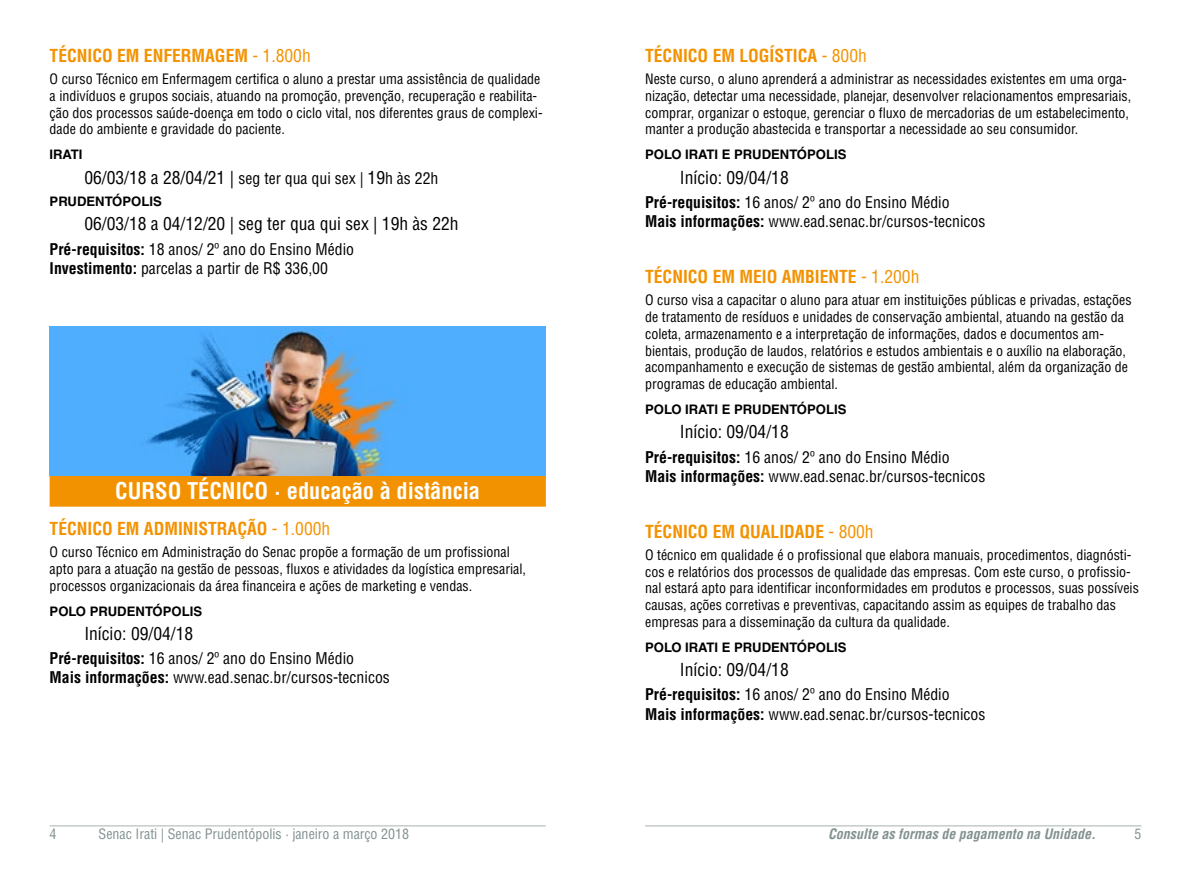
<style>
.page{position:relative;width:1191px;height:869px;background:#fff}
.page>*{position:absolute;margin:0;border:0;box-sizing:border-box;transform-origin:0 0}
.t1{font:700 condensed 22.4px "Helvetica LT Std";color:#fff}
.t2{font:700 condensed 17.5px "Helvetica LT Std";color:#f39200}
.t3{font:condensed 17.5px "Helvetica LT Std";color:#000}
.t4{font:condensed 15.75px/19.2px "Helvetica LT Std";color:#000}
.t5{font:condensed 14px/16.8px "Helvetica LT Std";color:#000}
.t6{font:condensed 14px "Helvetica LT Std";color:#839191}
.t7{font:italic 700 condensed 14px "Helvetica LT Std";color:#839191}
.t8{font:700 13.12px "Helvetica LT Std";color:#000}
.s1{font-weight:400}
.s2{font-size:17.5px}
.s3{font-weight:700}
</style>
<div class="page">
<hr style="left:645px;top:825px;width:496px;height:1px;background:#a6b2af">
<hr style="left:50px;top:825px;width:496px;height:1px;background:#a6b2af">
<div style="left:50px;top:475px;width:496px;height:31px;background:#f39200"></div>
<img style="left:50px;top:326px;width:496px;height:149px">
<p class="t2" style="left:50px;top:45px;width:263px">TÉCNICO EM ENFERMAGEM <span class="s1">- 1.800h</span></p>
<p class="t5" style="left:50px;top:70px;width:494px">O curso Técnico em Enfermagem certifica o aluno a prestar uma assistência de qualidade a indivíduos e grupos sociais, atuando na promoção, prevenção, recuperação e reabilita&shy;ção dos processos saúde-doença em todo o ciclo vital, nos diferentes graus de complexi&shy;dade do ambiente e gravidade do paciente.</p>
<p class="t8" style="left:50px;top:147px;width:34px">IRATI</p>
<p class="t4" style="left:84px;top:168px;width:355px"><span class="s2">06/03/18 a 28/04/21 |</span> seg ter qua qui sex | <span class="s2">19</span>h às 22h</p>
<p class="t8" style="left:50px;top:193px;width:114px">PRUDENTÓPOLIS</p>
<p class="t3" style="left:84px;top:213px;width:376px">06/03/18 a 04/12/20 | seg ter qua qui sex | 19h às 22h</p>
<p class="t4" style="left:50px;top:239px;width:306px"><span class="s3">Pré-requisitos:</span> 18 anos/ 2º ano do Ensino Médio<br><span class="s3">Investimento:</span> parcelas a partir de R$ 336,00</p>
<h1 class="t1" style="left:115px;top:476px;width:366px">CURSO TÉCNICO · educação à distância</h1>
<p class="t2" style="left:50px;top:517px;width:282px">TÉCNICO EM ADMINISTRAÇÃO <span class="s1">- 1.000h</span></p>
<p class="t5" style="left:50px;top:543px;width:478px">O curso Técnico em Administração do Senac propõe a formação de um profissional apto para a atuação na gestão de pessoas, fluxos e atividades da logística empresarial, processos organizacionais da área financeira e ações de marketing e vendas.</p>
<p class="t8" style="left:50px;top:602px;width:154px">POLO PRUDENTÓPOLIS</p>
<p class="t3" style="left:84px;top:622px;width:110px">Início: 09/04/18</p>
<p class="t4" style="left:50px;top:648px;width:342px"><span class="s3">Pré-requisitos:</span> 16 anos/ 2º ano do Ensino Médio<br><span class="s3">Mais informações:</span> www.ead.senac.br/cursos-tecnicos</p>
<p class="t2" style="left:645px;top:45px;width:223px">TÉCNICO EM LOGÍSTICA <span class="s1">- 800h</span></p>
<p class="t5" style="left:645px;top:70px;width:487px">Neste curso, o aluno aprenderá a administrar as necessidades existentes em uma orga&shy;nização, detectar uma necessidade, planejar, desenvolver relacionamentos empresariais, comprar, organizar o estoque, gerenciar o fluxo de mercadorias de um estabelecimento, manter a produção abastecida e transportar a necessidade ao seu consumidor.</p>
<p class="t8" style="left:645px;top:147px;width:203px">POLO IRATI E PRUDENTÓPOLIS</p>
<p class="t3" style="left:680px;top:166px;width:110px">Início: 09/04/18</p>
<p class="t4" style="left:645px;top:192px;width:342px"><span class="s3">Pré-requisitos:</span> 16 anos/ 2º ano do Ensino Médio<br><span class="s3">Mais informações:</span> www.ead.senac.br/cursos-tecnicos</p>
<p class="t2" style="left:645px;top:266px;width:276px">TÉCNICO EM MEIO AMBIENTE <span class="s1">- 1.200h</span></p>
<p class="t5" style="left:645px;top:291px;width:488px">O curso visa a capacitar o aluno para atuar em instituições públicas e privadas, estações de tratamento de resíduos e unidades de conservação ambiental, atuando na gestão da coleta, armazenamento e a interpretação de informações, dados e documentos am&shy;bientais, produção de laudos, relatórios e estudos ambientais e o auxílio na elaboração, acompanhamento e execução de sistemas de gestão ambiental, além da organização de programas de educação ambiental.</p>
<p class="t8" style="left:645px;top:401px;width:203px">POLO IRATI E PRUDENTÓPOLIS</p>
<p class="t3" style="left:680px;top:421px;width:110px">Início: 09/04/18</p>
<p class="t4" style="left:645px;top:447px;width:342px"><span class="s3">Pré-requisitos:</span> 16 anos/ 2º ano do Ensino Médio<br><span class="s3">Mais informações:</span> www.ead.senac.br/cursos-tecnicos</p>
<p class="t2" style="left:645px;top:520px;width:230px">TÉCNICO EM QUALIDADE <span class="s1">- 800h</span></p>
<p class="t5" style="left:645px;top:546px;width:495px">O técnico em qualidade é o profissional que elabora manuais, procedimentos, diagnósti&shy;cos e relatórios dos processos de qualidade das empresas. Com este curso, o profissio&shy;nal estará apto para identificar inconformidades em produtos e processos, suas possíveis causas, ações corretivas e preventivas, capacitando assim as equipes de trabalho das empresas para a disseminação da cultura da qualidade.</p>
<p class="t8" style="left:645px;top:639px;width:203px">POLO IRATI E PRUDENTÓPOLIS</p>
<p class="t3" style="left:680px;top:658px;width:110px">Início: 09/04/18</p>
<p class="t4" style="left:645px;top:684px;width:342px"><span class="s3">Pré-requisitos:</span> 16 anos/ 2º ano do Ensino Médio<br><span class="s3">Mais informações:</span> www.ead.senac.br/cursos-tecnicos</p>
<p class="t6" style="left:50px;top:825px;width:8px">4</p>
<p class="t6" style="left:99px;top:825px;width:312px">Senac Irati | Senac Prudentópolis · janeiro a março 2018</p>
<p class="t7" style="left:828px;top:825px;width:269px">Consulte as formas de pagamento na Unidade.</p>
<p class="t6" style="left:1134px;top:825px;width:8px">5</p>
</div>
